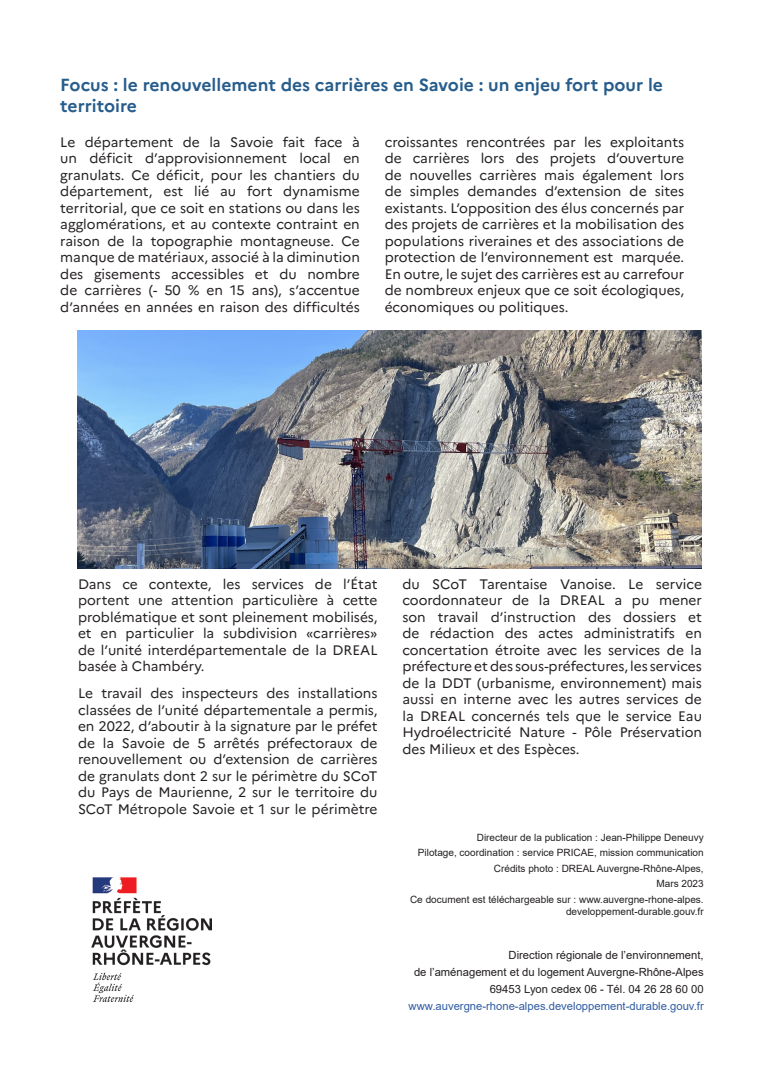
<style>
.page{position:relative;width:780px;height:1088px;background:#fff}
.page>*{position:absolute;margin:0;border:0;box-sizing:border-box;transform-origin:0 0}
.Style_de_paragraphe_1{font:700 17.5px/21px "Marianne";color:#275d8c}
.t1{font:13.75px/16.5px "Marianne";color:#231f20;text-align:justify}
.t2{font:11.25px "Arial";color:#231f20}
.t3{font:11.25px "Arial";color:#315ca2}
.t4{font:10px/12px "Arial";color:#231f20;text-align:right}
</style>
<div class="page">
<img style="left:92px;top:877px;width:119px;height:124px">
<img style="left:78px;top:330px;width:623px;height:238px">
<p class="Style_de_paragraphe_1" style="left:60px;top:73px;width:604px">Focus : le renouvellement des carrières en Savoie : un enjeu fort pour le territoire</p>
<p class="t1" style="left:60px;top:132px;width:301px">Le département de la Savoie fait face à un déficit d’approvisionnement local en granulats. Ce déficit, pour les chantiers du département, est lié au fort dynamisme territorial, que ce soit en stations ou dans les agglomérations, et au contexte contraint en raison de la topographie montagneuse. Ce manque de matériaux, associé à la diminution des gisements accessibles et du nombre de carrières (- 50 % en 15 ans), s’accentue d’années en années en raison des difficultés</p>
<p class="t1" style="left:384px;top:132px;width:301px">croissantes rencontrées par les exploitants de carrières lors des projets d’ouverture de nouvelles carrières mais également lors de simples demandes d’extension de sites existants. L’opposition des élus concernés par des projets de carrières et la mobilisation des populations riveraines et des associations de protection de l’environnement est marquée.<br>En outre, le sujet des carrières est au carrefour de nombreux enjeux que ce soit écologiques, économiques ou politiques.</p>
<p class="t1" style="left:78px;top:574px;width:301px">Dans ce contexte, les services de l’État portent une attention particulière à cette problématique et sont pleinement mobilisés, et en particulier la subdivision «carrières» de l’unité interdépartementale de la DREAL basée à Chambéry.</p>
<p class="t1" style="left:78px;top:684px;width:301px">Le travail des inspecteurs des installations classées de l’unité départementale a permis, en 2022, d’aboutir à la signature par le préfet de la Savoie de 5 arrêtés préfectoraux de renouvellement ou d’extension de carrières de granulats dont 2 sur le périmètre du SCoT du Pays de Maurienne, 2 sur le territoire du SCoT Métropole Savoie et 1 sur le périmètre</p>
<p class="t1" style="left:402px;top:574px;width:301px">du SCoT Tarentaise Vanoise. Le service coordonnateur de la DREAL a pu mener son travail d’instruction des dossiers et de rédaction des actes administratifs en concertation étroite avec les services de la préfecture et des sous-préfectures, les services de la DDT (urbanisme, environnement) mais aussi en interne avec les autres services de la DREAL concernés tels que le service Eau Hydroélectricité Nature - Pôle Préservation des Milieux et des Espèces.</p>
<p class="t4" style="left:477px;top:831px;width:228px">Directeur de la publication : Jean-Philippe Deneuvy</p>
<p class="t4" style="left:418px;top:847px;width:287px">Pilotage, coordination : service PRICAE, mission communication</p>
<p class="t4" style="left:494px;top:862px;width:211px">Crédits photo : DREAL Auvergne-Rhône-Alpes,</p>
<p class="t4" style="left:656px;top:878px;width:49px">Mars 2023</p>
<p class="t4" style="left:410px;top:893px;width:295px">Ce document est téléchargeable sur : www.auvergne-rhone-alpes. developpement-durable.gouv.fr</p>
<p class="t2" style="left:508px;top:947px;width:197px">Direction régionale de l’environnement,</p>
<p class="t2" style="left:414px;top:964px;width:291px">de l’aménagement et du logement Auvergne-Rhône-Alpes</p>
<p class="t2" style="left:489px;top:981px;width:215px">69453 Lyon cedex 06 - Tél. 04 26 28 60 00</p>
<p class="t3" style="left:408px;top:998px;width:296px">www.auvergne-rhone-alpes.developpement-durable.gouv.fr</p>
</div>
